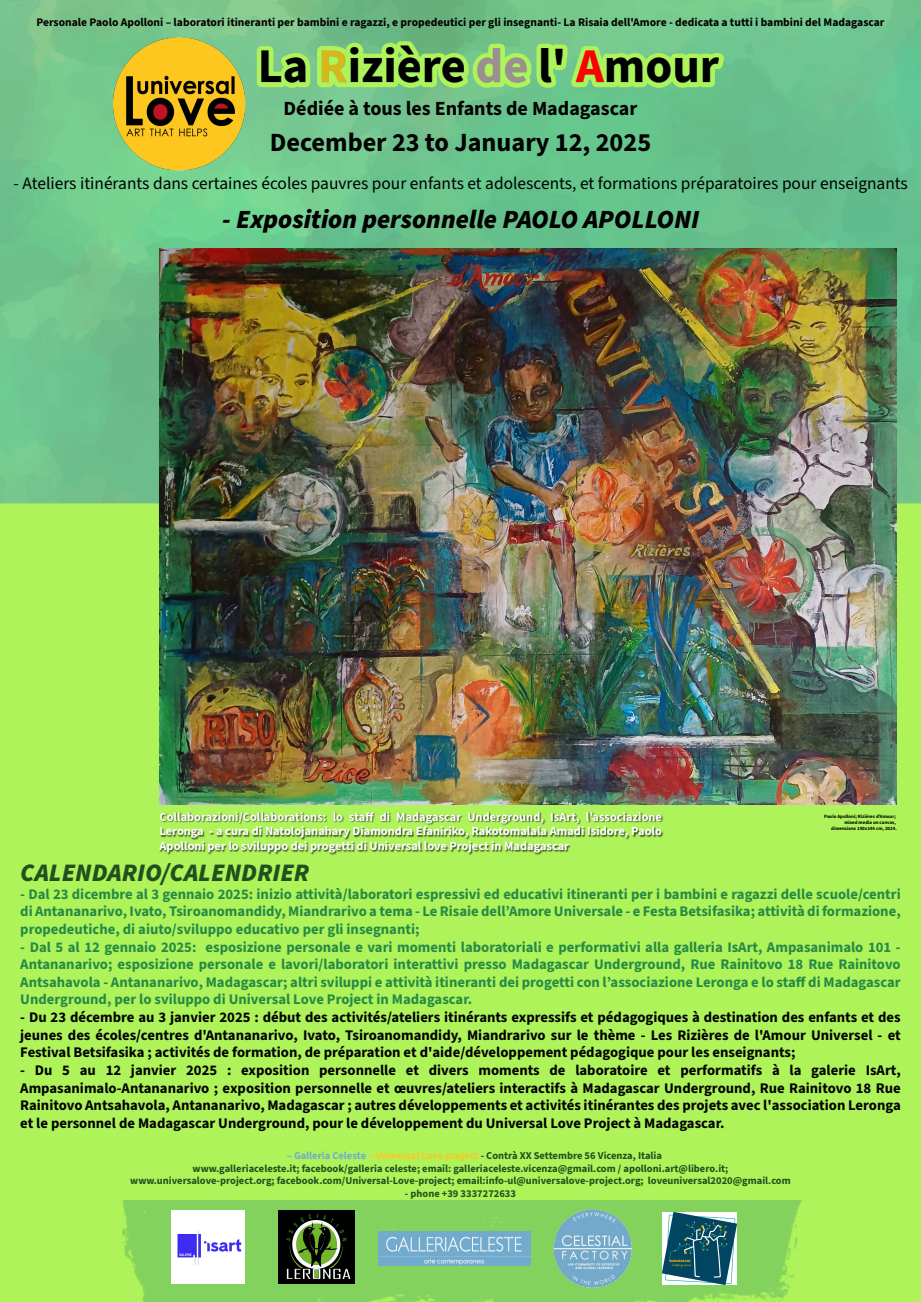
<style>
.page{position:relative;width:921px;height:1302px;background:#aef359}
.page>*{position:absolute;margin:0;border:0;box-sizing:border-box;transform-origin:0 0}
.t1{font:700 48.44px "Source Sans 3";color:#000}
.t2{font:italic 900 26.25px "Source Sans 3";color:#000}
.t3{font:700 26.25px "Source Sans 3";color:#000}
.t4{font:italic 900 25.2px "Source Sans 3";color:#234f1e}
.t5{font:700 20.05px "Source Sans 3";color:#000}
.t6{font:17.39px "Source Sans 3";color:#000}
.t7{font:700 14.7px/17.6px "Source Sans 3";color:#000;text-align:justify}
.t8{font:700 14.7px/17.6px "Source Sans 3";color:#268947;text-align:justify}
.t9{font:700 12.35px/14.8px "Source Sans 3";color:#fff;text-align:justify}
.t10{font:700 11.58px "Source Sans 3";color:#000}
.t11{font:700 10.5px/12.6px "Source Sans 3";color:#234f1e;text-align:center}
.t12{font:700 4.9px/5.9px "Source Sans 3";color:#000;text-align:right}
.s1{color:#d6b81a}
.s2{color:#9c8f8f}
.s3{color:#f00}
.s4{color:#72acce}
.s5{color:#fdc720}
</style>
<div class="page">
<img style="left:0;top:0;width:921px;height:554px">
<img style="left:122px;top:1200px;width:680px;height:102px">
<img style="left:553px;top:1210px;width:78px;height:77px">
<img style="left:172px;top:1211px;width:72px;height:72px">
<img style="left:662px;top:1212px;width:74px;height:73px">
<img style="left:278px;top:1211px;width:77px;height:72px">
<img style="left:378px;top:1232px;width:152px;height:33px">
<img style="left:109px;top:34px;width:140px;height:141px">
<svg style="left:257px;top:41px;width:467px;height:47px"></svg>
<img style="left:160px;top:248px;width:737px;height:556px">
<img style="left:159px;top:812px;width:505px;height:43px">
<p class="t10" style="left:36px;top:15px;width:849px">Personale Paolo Apolloni – laboratori itineranti per bambini e ragazzi, e propedeutici per gli insegnanti- La Risaia dell'Amore - dedicata a tutti i bambini del Madagascar</p>
<h1 class="t1" style="left:258px;top:35px;width:463px">La <span class="s1">R</span>izière <span class="s2">de</span> l' <span class="s3">A</span>mour</h1>
<h3 class="t5" style="left:284px;top:95px;width:355px">Dédiée à tous les Enfants de Madagascar</h3>
<h2 class="t3" style="left:270px;top:125px;width:383px">December 23 to January 12, 2025</h2>
<p class="t6" style="left:14px;top:173px;width:896px">- Ateliers itinérants dans certaines écoles pauvres pour enfants et adolescents, et formations préparatoires pour enseignants</p>
<h2 class="t2" style="left:222px;top:202px;width:479px">- Exposition personnelle PAOLO APOLLONI</h2>
<p class="t9" style="left:160px;top:809px;width:504px">Collaborazioni/Collaborations: lo staff di Madagascar Underground, IsArt, l’associazione Leronga - a cura di Natolojanahary Diamondra Efaniriko, Rakotomalala Amadi Isidore, Paolo Apolloni per lo sviluppo dei progetti di Universal love Project in Madagascar</p>
<p class="t12" style="left:824px;top:814px;width:74px">Paolo Apolloni; Rizières d'Amour; mixed media on canvas, dimensions 190x146 cm, 2024.</p>
<h3 class="t4" style="left:20px;top:856px;width:290px">CALENDARIO/CALENDRIER</h3>
<p class="t8" style="left:20px;top:885px;width:882px">- Dal 23 dicembre al 3 gennaio 2025: inizio attività/laboratori espressivi ed educativi itineranti per i bambini e ragazzi delle scuole/centri di Antananarivo, Ivato, Tsiroanomandidy, Miandrarivo a tema - Le Risaie dell’Amore Universale - e Festa Betsifasika; attività di formazione, propedeutiche, di aiuto/sviluppo educativo per gli insegnanti;</p>
<p class="t8" style="left:20px;top:938px;width:882px">- Dal 5 al 12 gennaio 2025: esposizione personale e vari momenti laboratoriali e performativi alla galleria IsArt, Ampasanimalo 101 - Antananarivo; esposizione personale e lavori/laboratori interattivi presso Madagascar Underground, Rue Rainitovo 18 Rue Rainitovo Antsahavola - Antananarivo, Madagascar; altri sviluppi e attività itineranti dei progetti con l’associazione Leronga e lo staff di Madagascar Underground, per lo sviluppo di Universal Love Project in Madagascar.</p>
<p class="t7" style="left:20px;top:1008px;width:882px">- Du 23 décembre au 3 janvier 2025 : début des activités/ateliers itinérants expressifs et pédagogiques à destination des enfants et des jeunes des écoles/centres d'Antananarivo, Ivato, Tsiroanomandidy, Miandrarivo sur le thème - Les Rizières de l'Amour Universel - et Festival Betsifasika ; activités de formation, de préparation et d'aide/développement pédagogique pour les enseignants;</p>
<p class="t7" style="left:20px;top:1061px;width:882px">- Du 5 au 12 janvier 2025 : exposition personnelle et divers moments de laboratoire et performatifs à la galerie IsArt, Ampasanimalo-Antananarivo ; exposition personnelle et œuvres/ateliers interactifs à Madagascar Underground, Rue Rainitovo 18 Rue Rainitovo Antsahavola, Antananarivo, Madagascar ; autres développements et activités itinérantes des projets avec l'association Leronga et le personnel de Madagascar Underground, pour le développement du Universal Love Project à Madagascar.</p>
<p class="t11" style="left:287px;top:1149px;width:377px"><span class="s4">– Galleria Celeste</span> <span class="s5">– Universal Love project</span> - Contrà XX Settembre 56 Vicenza, Italia</p>
<p class="t11" style="left:130px;top:1162px;width:662px">www.galleriaceleste.it; facebook/galleria celeste; email: galleriaceleste.vicenza@gmail.com / apolloni.art@libero.it; www.universalove-project.org; facebook.com/Universal-Love-project; email:info-ul@universalove-project.org; loveuniversal2020@gmail.com</p>
<p class="t11" style="left:405px;top:1187px;width:113px">- phone +39 3337272633</p>
</div>
